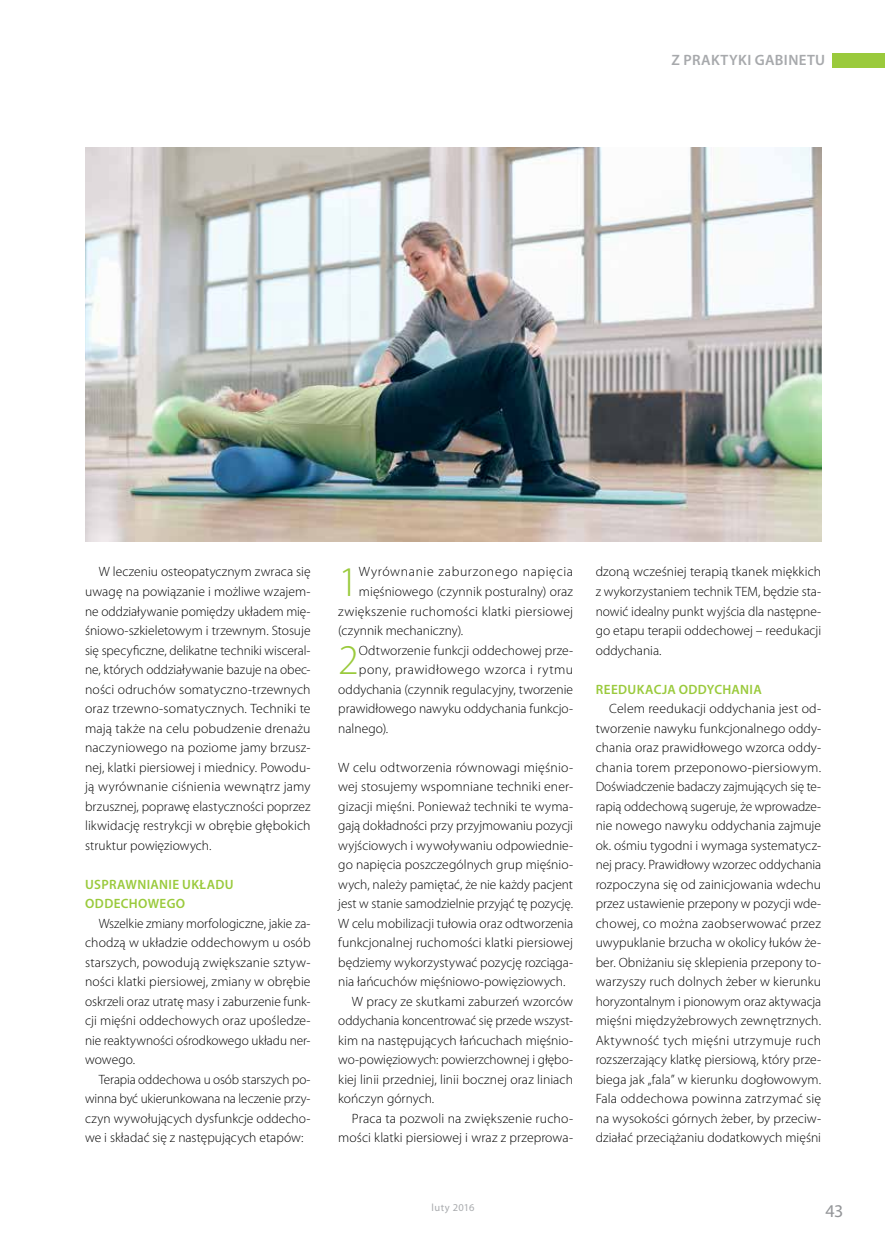
<style>
.page{position:relative;width:885px;height:1251px;background:#fff}
.page>*{position:absolute;margin:0;border:0;box-sizing:border-box;transform-origin:0 0}
.t1{font:300 42.45px "Myriad Pro";color:#9aca3c}
.t2{font:18px "Myriad Pro";color:#939598}
.t3{font:600 15px "Myriad Pro";letter-spacing:.025em;color:#a7a9ac}
.t4{font:300 13.5px/19.5px "Myriad Pro";letter-spacing:.005em;color:#000;text-align:justify}
.t5{font:600 13.5px/19.5px "Myriad Pro";letter-spacing:.03em;color:#9aca3c}
.t6{font:300 13.5px "Myriad Pro";letter-spacing:.045em;color:#000}
.t7{font:300 13.5px "Myriad Pro";letter-spacing:.035em;color:#000}
.t8{font:10.5px "Myriad Pro";letter-spacing:.035em;color:#a9abae}
</style>
<div class="page">
<div style="left:832px;top:53px;width:52px;height:15px;background:#9aca3c"></div>
<img style="left:85px;top:147px;width:736px;height:394px">
<p class="t3" style="left:671px;top:50px;width:155px">Z PRAKTYKI GABINETU</p>
<p class="t4" style="left:85px;top:562px;width:227px;text-indent:14px">W leczeniu osteopatycznym zwraca się uwagę na powiązanie i możliwe wzajem&shy;ne oddziaływanie pomiędzy układem mię&shy;śniowo-szkieletowym i trzewnym. Stosuje się specyficzne, delikatne techniki wisceral&shy;ne, których oddziaływanie bazuje na obec&shy;ności odruchów somatyczno-trzewnych oraz trzewno-somatycznych. Techniki te mają także na celu pobudzenie drenażu naczyniowego na poziome jamy brzusz&shy;nej, klatki piersiowej i miednicy. Powodu&shy;ją wyrównanie ciśnienia wewnątrz jamy brzusznej, poprawę elastyczności poprzez likwidację restrykcji w obrębie głębokich struktur powięziowych.</p>
<p class="t5" style="left:85px;top:873px;width:150px">USPRAWNIANIE UKŁADU<br>ODDECHOWEGO</p>
<p class="t4" style="left:85px;top:913px;width:227px;text-indent:14px">Wszelkie zmiany morfologiczne, jakie za&shy;chodzą w układzie oddechowym u osób starszych, powodują zwiększanie sztyw&shy;ności klatki piersiowej, zmiany w obrębie oskrzeli oraz utratę masy i zaburzenie funk&shy;cji mięśni oddechowych oraz upośledze&shy;nie reaktywności ośrodkowego układu ner&shy;wowego.</p>
<p class="t4" style="left:85px;top:1069px;width:227px;text-indent:14px">Terapia oddechowa u osób starszych po&shy;winna być ukierunkowana na leczenie przy&shy;czyn wywołujących dysfunkcje oddecho&shy;we i składać się z następujących etapów:</p>
<h1 class="t1" style="left:338px;top:556px;width:22px">1</h1>
<p class="t6" style="left:359px;top:563px;width:215px">Wyrównanie zaburzonego napięcia</p>
<p class="t4" style="left:359px;top:581px;width:216px">mięśniowego (czynnik posturalny) oraz</p>
<p class="t4" style="left:338px;top:601px;width:236px">zwiększenie ruchomości klatki piersiowej</p>
<p class="t4" style="left:338px;top:620px;width:126px">(czynnik mechaniczny).</p>
<h1 class="t1" style="left:338px;top:634px;width:22px">2</h1>
<p class="t4" style="left:359px;top:640px;width:216px">Odtworzenie funkcji oddechowej prze-</p>
<p class="t7" style="left:359px;top:661px;width:216px">pony, prawidłowego wzorca i rytmu</p>
<p class="t4" style="left:338px;top:679px;width:236px">oddychania (czynnik regulacyjny, tworzenie</p>
<p class="t4" style="left:338px;top:698px;width:236px">prawidłowego nawyku oddychania funkcjo-</p>
<p class="t4" style="left:338px;top:718px;width:51px">nalnego).</p>
<p class="t4" style="left:338px;top:757px;width:236px">W celu odtworzenia równowagi mięśnio-</p>
<p class="t4" style="left:338px;top:776px;width:236px">wej stosujemy wspomniane techniki ener-</p>
<p class="t4" style="left:338px;top:796px;width:236px">gizacji mięśni. Ponieważ techniki te wyma-</p>
<p class="t4" style="left:338px;top:815px;width:236px">gają dokładności przy przyjmowaniu pozycji</p>
<p class="t4" style="left:338px;top:835px;width:236px">wyjściowych i wywoływaniu odpowiednie-</p>
<p class="t4" style="left:338px;top:854px;width:236px">go napięcia poszczególnych grup mięśnio-</p>
<p class="t4" style="left:338px;top:874px;width:236px">wych, należy pamiętać, że nie każdy pacjent</p>
<p class="t4" style="left:338px;top:893px;width:236px">jest w stanie samodzielnie przyjąć tę pozycję.</p>
<p class="t4" style="left:338px;top:913px;width:236px">W celu mobilizacji tułowia oraz odtworzenia</p>
<p class="t4" style="left:338px;top:932px;width:236px">funkcjonalnej ruchomości klatki piersiowej</p>
<p class="t4" style="left:338px;top:952px;width:236px">będziemy wykorzystywać pozycję rozciąga-</p>
<p class="t4" style="left:338px;top:971px;width:229px">nia łańcuchów mięśniowo-powięziowych.</p>
<p class="t4" style="left:352px;top:991px;width:223px">W pracy ze skutkami zaburzeń wzorców</p>
<p class="t4" style="left:338px;top:1010px;width:236px">oddychania koncentrować się przede wszyst-</p>
<p class="t4" style="left:338px;top:1030px;width:236px">kim na następujących łańcuchach mięśnio-</p>
<p class="t4" style="left:338px;top:1049px;width:236px">wo-powięziowych: powierzchownej i głębo-</p>
<p class="t4" style="left:338px;top:1069px;width:236px">kiej linii przedniej, linii bocznej oraz liniach</p>
<p class="t4" style="left:338px;top:1088px;width:98px">kończyn górnych.</p>
<p class="t4" style="left:352px;top:1108px;width:223px">Praca ta pozwoli na zwiększenie rucho-</p>
<p class="t4" style="left:338px;top:1127px;width:236px">mości klatki piersiowej i wraz z przeprowa-</p>
<p class="t4" style="left:595px;top:562px;width:227px">dzoną wcześniej terapią tkanek miękkich z wykorzystaniem technik TEM, będzie sta&shy;nowić idealny punkt wyjścia dla następne&shy;go etapu terapii oddechowej – reedukacji oddychania.</p>
<p class="t5" style="left:595px;top:678px;width:167px">REEDUKACJA ODDYCHANIA</p>
<p class="t4" style="left:595px;top:698px;width:227px;text-indent:14px">Celem reedukacji oddychania jest od&shy;tworzenie nawyku funkcjonalnego oddy&shy;chania oraz prawidłowego wzorca oddy&shy;chania torem przeponowo-piersiowym.<br>Doświadczenie badaczy zajmujących się te&shy;rapią oddechową sugeruje, że wprowadze&shy;nie nowego nawyku oddychania zajmuje ok. ośmiu tygodni i wymaga systematycz&shy;nej pracy. Prawidłowy wzorzec oddychania rozpoczyna się od zainicjowania wdechu przez ustawienie przepony w pozycji wde&shy;chowej, co można zaobserwować przez uwypuklanie brzucha w okolicy łuków że&shy;ber. Obniżaniu się sklepienia przepony to&shy;warzyszy ruch dolnych żeber w kierunku horyzontalnym i pionowym oraz aktywacja mięśni międzyżebrowych zewnętrznych.<br>Aktywność tych mięśni utrzymuje ruch rozszerzający klatkę piersiową, który prze&shy;biega jak „fala” w kierunku dogłowowym.<br>Fala oddechowa powinna zatrzymać się na wysokości górnych żeber, by przeciw&shy;działać przeciążaniu dodatkowych mięśni</p>
<p class="t8" style="left:431px;top:1200px;width:44px">luty 2016</p>
<h2 class="t2" style="left:825px;top:1198px;width:19px">43</h2>
</div>
